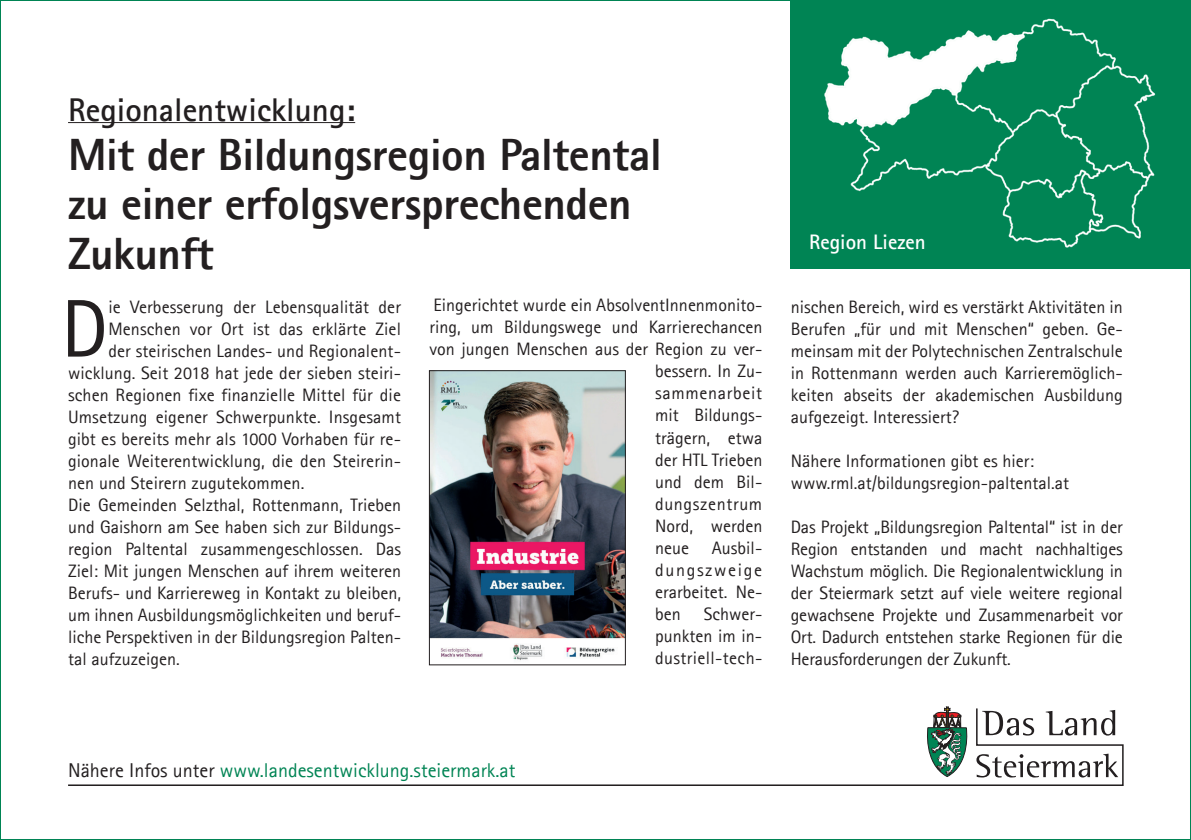
<style>
.page{position:relative;width:1191px;height:840px;background:#fff}
.page>*{position:absolute;margin:0;border:0;box-sizing:border-box;transform-origin:0 0}
.t1{font:81.8px "Agfa Rotis Sans Serif";color:#231f20}
.t2{font:800 45.2px/49.4px "Agfa Rotis Sans Serif";letter-spacing:-.01em;color:#231f20}
.t3{font:700 33px "Agfa Rotis Sans Serif";color:#231f20}
.t4{font:700 21px "Agfa Rotis Sans Serif";color:#fff}
.t5{font:20px "Agfa Rotis Sans Serif";color:#008454}
.t6{font:18px/22px "Agfa Rotis Sans Serif";color:#231f20;text-align:justify}
.t7{font:18px "Agfa Rotis Sans Serif";letter-spacing:.04em;color:#231f20}
.t8{font:18px "Agfa Rotis Sans Serif";letter-spacing:.035em;color:#231f20}
.s1{color:#231f20}
</style>
<div class="page">
<svg style="left:68px;top:744px;width:1056px;height:42px"></svg>
<svg style="left:923px;top:706px;width:195px;height:71px"></svg>
<hr style="left:68px;top:122px;width:287px;height:1px;background:#231f20">
<div style="left:790px;top:0;width:401px;height:269px;background:#008454"></div>
<img style="left:824px;top:18px;width:332px;height:230px">
<img style="left:431px;top:372px;width:192px;height:289px">
<div style="left:429px;top:370px;width:196px;height:294px;border:1px solid #231f20"></div>
<h3 class="t3" style="left:68px;top:88px;width:289px">Regionalentwicklung:</h3>
<h2 class="t2" style="left:68px;top:129px;width:595px">Mit der Bildungsregion Paltental zu einer erfolgsversprechenden<br>Zukunft</h2>
<h1 class="t1" style="left:61px;top:280px;width:48px">D</h1>
<p class="t6" style="left:108px;top:295px;width:294px">ie Verbesserung der Lebensqualität der</p>
<p class="t6" style="left:433px;top:294px;width:330px">Eingerichtet wurde ein AbsolventInnenmonito-</p>
<p class="t6" style="left:429px;top:316px;width:334px">ring, um Bildungswege und Karrierechancen</p>
<p class="t6" style="left:429px;top:338px;width:334px">von jungen Menschen aus der Region zu ver-</p>
<p class="t6" style="left:655px;top:360px;width:109px">bessern. In Zu-</p>
<p class="t7" style="left:655px;top:382px;width:109px">sammenarbeit</p>
<p class="t6" style="left:655px;top:404px;width:109px">mit Bildungs-</p>
<p class="t6" style="left:655px;top:426px;width:109px">trägern, etwa</p>
<p class="t6" style="left:655px;top:448px;width:109px">der HTL Trieben</p>
<p class="t6" style="left:655px;top:470px;width:109px">und dem Bil-</p>
<p class="t8" style="left:655px;top:492px;width:109px">dungszentrum</p>
<p class="t6" style="left:655px;top:514px;width:109px">Nord, werden</p>
<p class="t6" style="left:655px;top:536px;width:35px">neue</p>
<p class="t6" style="left:108px;top:317px;width:294px">Menschen vor Ort ist das erklärte Ziel</p>
<p class="t6" style="left:108px;top:339px;width:294px">der steirischen Landes- und Regionalent-</p>
<p class="t6" style="left:68px;top:361px;width:334px">wicklung. Seit 2018 hat jede der sieben steiri-</p>
<p class="t6" style="left:68px;top:383px;width:334px">schen Regionen fixe finanzielle Mittel für die</p>
<p class="t6" style="left:68px;top:405px;width:334px">Umsetzung eigener Schwerpunkte. Insgesamt</p>
<p class="t6" style="left:68px;top:427px;width:334px">gibt es bereits mehr als 1000 Vorhaben für re-</p>
<p class="t6" style="left:68px;top:449px;width:334px">gionale Weiterentwicklung, die den Steirerin-</p>
<p class="t6" style="left:68px;top:471px;width:238px">nen und Steirern zugutekommen.</p>
<p class="t6" style="left:68px;top:493px;width:334px">Die Gemeinden Selzthal, Rottenmann, Trieben</p>
<p class="t6" style="left:68px;top:515px;width:334px">und Gaishorn am See haben sich zur Bildungs-</p>
<p class="t6" style="left:68px;top:537px;width:334px">region Paltental zusammengeschlossen. Das</p>
<p class="t6" style="left:68px;top:559px;width:334px">Ziel: Mit jungen Menschen auf ihrem weiteren</p>
<p class="t6" style="left:68px;top:581px;width:334px">Berufs- und Karriereweg in Kontakt zu bleiben,</p>
<p class="t6" style="left:68px;top:603px;width:334px">um ihnen Ausbildungsmöglichkeiten und beruf-</p>
<p class="t6" style="left:68px;top:625px;width:334px">liche Perspektiven in der Bildungsregion Palten-</p>
<p class="t6" style="left:68px;top:647px;width:113px">tal aufzuzeigen.</p>
<p class="t6" style="left:655px;top:536px;width:109px;text-indent:57px">Ausbil&shy;dungszweige erarbeitet. Ne&shy;ben</p>
<p class="t6" style="left:655px;top:602px;width:109px;text-indent:49px">Schwer&shy;punkten im in&shy;dustriell-tech-</p>
<p class="t4" style="left:809px;top:228px;width:118px">Region Liezen</p>
<p class="t6" style="left:790px;top:295px;width:334px">nischen Bereich, wird es verstärkt Aktivitäten in Berufen „für und mit Menschen“ geben. Ge&shy;meinsam mit der Polytechnischen Zentralschule in Rottenmann werden auch Karrieremöglich&shy;keiten abseits der akademischen Ausbildung aufgezeigt. Interessiert?</p>
<p class="t6" style="left:790px;top:449px;width:280px">Nähere Informationen gibt es hier: www.rml.at/bildungsregion-paltental.at</p>
<p class="t6" style="left:790px;top:515px;width:334px">Das Projekt „Bildungsregion Paltental“ ist in der Region entstanden und macht nachhaltiges Wachstum möglich. Die Regionalentwicklung in der Steiermark setzt auf viele weitere regional gewachsene Projekte und Zusammenarbeit vor Ort. Dadurch entstehen starke Regionen für die Herausforderungen der Zukunft.</p>
<p class="t5" style="left:68px;top:757px;width:449px"><span class="s1">Nähere Infos unter</span> www.landesentwicklung.steiermark.at</p>
</div>
